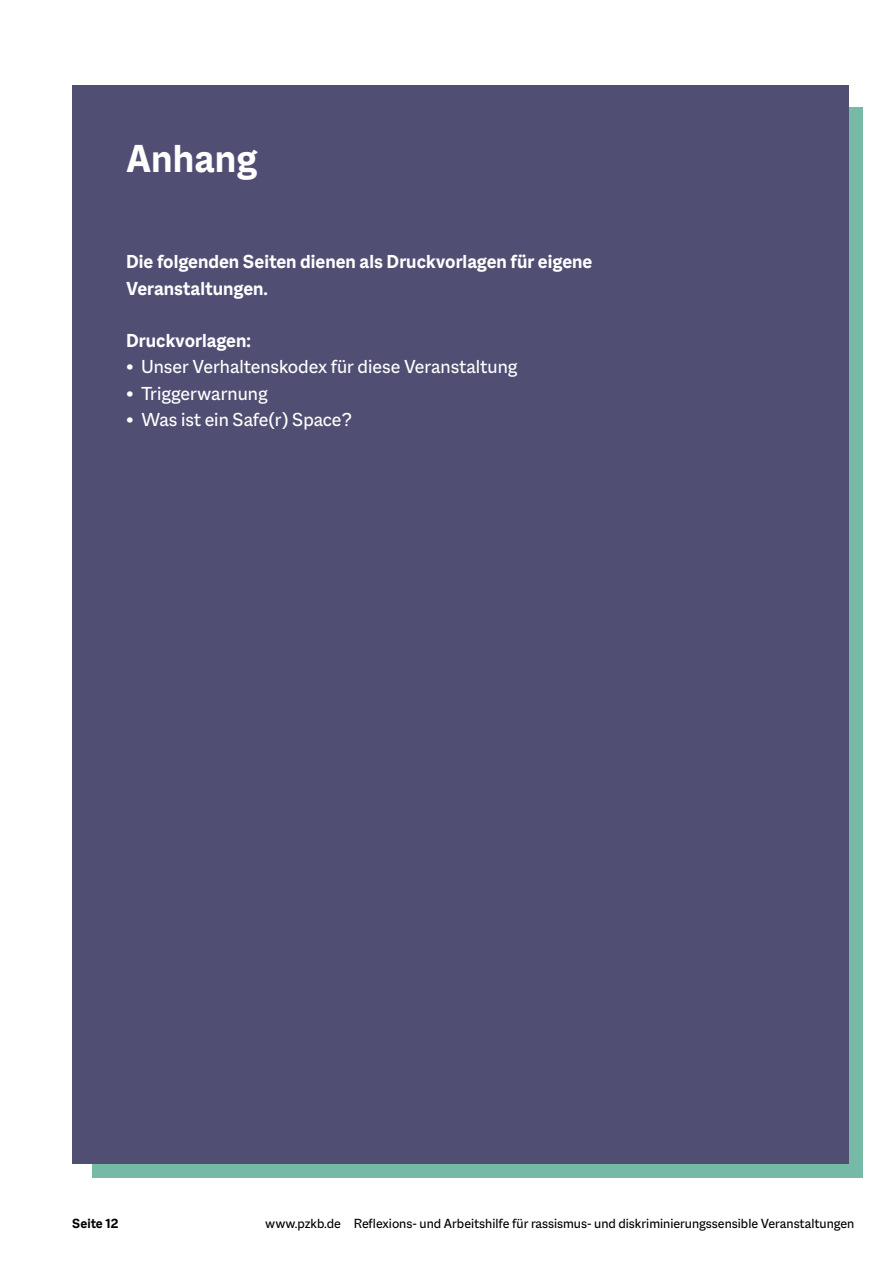
<style>
.page{position:relative;width:893px;height:1263px;background:#fff}
.page>*{position:absolute;margin:0;border:0;box-sizing:border-box;transform-origin:0 0}
.t1{font:700 42px "Macklin Sans";color:#fff}
.t2{font:20.25px "Macklin Sans";color:#fff}
.t3{font:700 20.25px/26.2px "Macklin Sans";color:#fff}
.t4{font:14.25px "Macklin Sans";color:#000}
.t5{font:700 14.25px "Macklin Sans";color:#000}
</style>
<div class="page">
<div style="left:92px;top:108px;width:771px;height:1070px;background:#76b9a7"></div>
<div style="left:72px;top:85px;width:777px;height:1078px;background:#504e72"></div>
<h1 class="t1" style="left:126px;top:134px;width:133px">Anhang</h1>
<h2 class="t3" style="left:126px;top:249px;width:468px">Die folgenden Seiten dienen als Druckvorlagen für eigene<br>Veranstaltungen.</h2>
<h2 class="t3" style="left:126px;top:327px;width:126px">Druckvorlagen:</h2>
<h2 class="t2" style="left:126px;top:355px;width:393px">• Unser Verhaltenskodex für diese Veranstaltung</h2>
<h2 class="t2" style="left:126px;top:381px;width:143px">• Triggerwarnung</h2>
<h2 class="t2" style="left:126px;top:408px;width:227px">• Was ist ein Safe(r) Space?</h2>
<p class="t5" style="left:72px;top:1215px;width:48px">Seite 12</p>
<p class="t4" style="left:265px;top:1215px;width:591px">www.pzkb.de Reflexions- und Arbeitshilfe für rassismus- und diskriminierungssensible Veranstaltungen</p>
</div>
